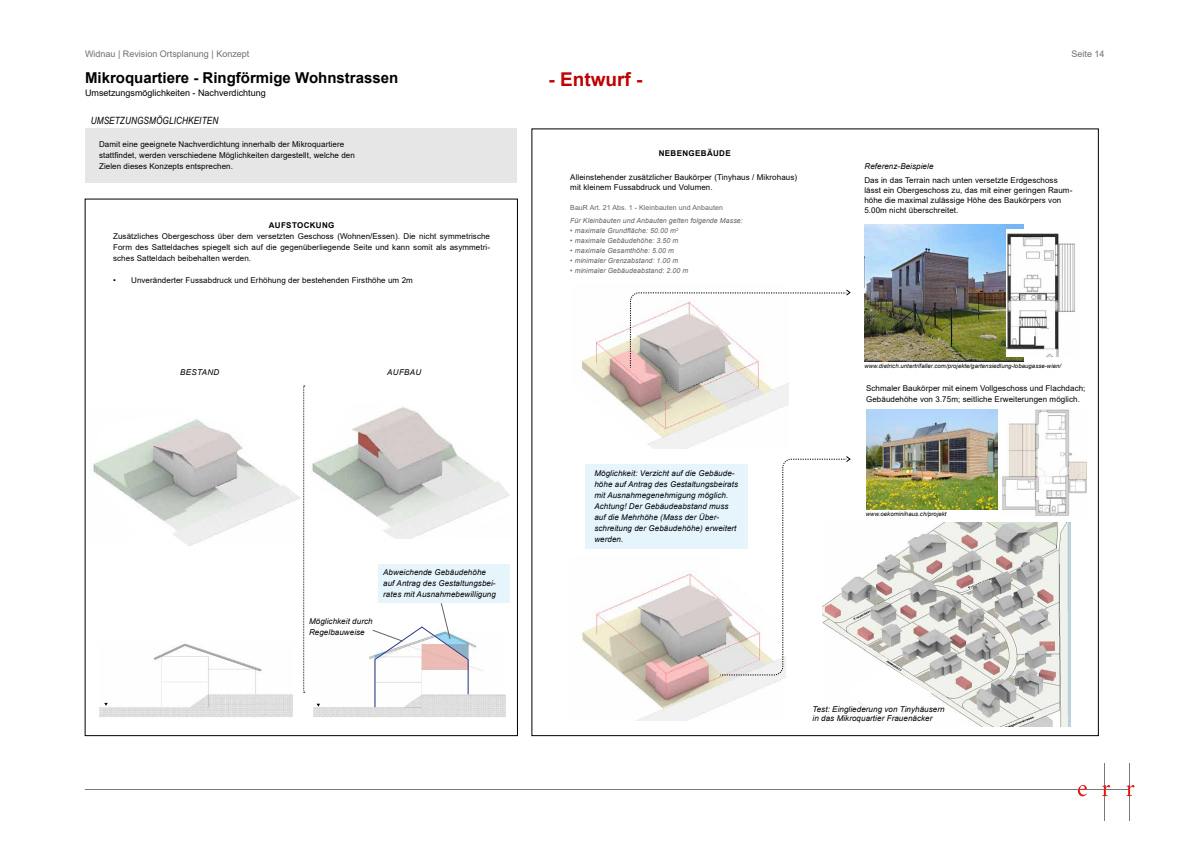
<style>
.page{position:relative;width:1191px;height:842px;background:#fff}
.page>*{position:absolute;margin:0;border:0;box-sizing:border-box;transform-origin:0 0}
.t1{font:700 19px "Arial";color:#c00000}
.t2{font:700 15px "Arial";color:#000}
.t3{font:italic 10px "Arial Narrow";letter-spacing:.01em;color:#000}
.t4{font:9px "Arial";color:#706f6f}
.t5{font:9px "Arial";color:#000}
.t6{font:8px/11px "Arial";letter-spacing:.01em;color:#000}
.t7{font:italic 8px/11px "Arial";letter-spacing:.01em;color:#000}
.t8{font:700 8px "Arial";letter-spacing:.045em;color:#000}
.t9{font:italic 8px "Arial";letter-spacing:.04em;color:#000}
.t10{font:italic 7px "Arial";letter-spacing:.01em;color:#646363}
.t11{font:7px "Arial";letter-spacing:.01em;color:#646363}
.t12{font:italic 6px "Arial";letter-spacing:.01em;color:#000}
</style>
<div class="page">
<hr style="left:85px;top:789px;width:281px;height:1px;background:#7a7979">
<hr style="left:1129px;top:763px;width:1px;height:57px;background:#7a7979">
<hr style="left:1104px;top:763px;width:1px;height:57px;background:#7a7979">
<hr style="left:365px;top:789px;width:764px;height:1px;background:#7a7979">
<svg style="left:1078px;top:785px;width:8px;height:11px"></svg>
<svg style="left:1102px;top:785px;width:8px;height:11px"></svg>
<svg style="left:1126px;top:785px;width:8px;height:11px"></svg>
<div style="left:313px;top:708px;width:192px;height:9px;background:#dedede"></div>
<div style="left:100px;top:708px;width:192px;height:9px;background:#dedede"></div>
<img style="left:864px;top:224px;width:160px;height:137px">
<img style="left:1006px;top:229px;width:69px;height:127px">
<img style="left:931px;top:410px;width:67px;height:100px">
<img style="left:1002px;top:409px;width:85px;height:107px">
<div style="left:85px;top:129px;width:432px;height:54px;background:#e6e6e6"></div>
<img style="left:931px;top:522px;width:140px;height:204px">
<svg style="left:581px;top:289px;width:350px;height:432px"></svg>
<svg style="left:93px;top:386px;width:417px;height:322px"></svg>
<div style="left:585px;top:464px;width:162px;height:85px;background:#e6f5fc"></div>
<p class="t4" style="left:85px;top:47px;width:166px">Widnau | Revision Ortsplanung | Konzept</p>
<p class="t4" style="left:1071px;top:47px;width:35px">Seite 14</p>
<h2 class="t2" style="left:85px;top:67px;width:315px">Mikroquartiere - Ringförmige Wohnstrassen</h2>
<p class="t5" style="left:85px;top:87px;width:182px">Umsetzungsmöglichkeiten - Nachverdichtung</p>
<p class="t3" style="left:91px;top:113px;width:129px">UMSETZUNGSMÖGLICHKEITEN</p>
<p class="t6" style="left:99px;top:138px;width:257px">Damit eine geeignete Nachverdichtung innerhalb der Mikroquartiere stattfindet, werden verschiedene Möglichkeiten dargestellt, welche den<br>Zielen dieses Konzepts entsprechen.</p>
<h1 class="t1" style="left:548px;top:66px;width:95px">- Entwurf -</h1>
<p class="t8" style="left:659px;top:148px;width:73px">NEBENGEBÄUDE</p>
<p class="t6" style="left:570px;top:172px;width:228px;line-height:10px">Alleinstehender zusätzlicher Baukörper (Tinyhaus / Mikrohaus) mit kleinem Fussabdruck und Volumen.</p>
<p class="t11" style="left:570px;top:203px;width:154px">BauR Art. 21 Abs. 1 - Kleinbauten und Anbauten</p>
<p class="t10" style="left:570px;top:216px;width:174px">Für Kleinbauten und Anbauten gelten folgende Masse:</p>
<p class="t10" style="left:570px;top:226px;width:109px">• maximale Grundfläche: 50.00 m<sup>2</sup></p>
<p class="t10" style="left:570px;top:236px;width:109px">• maximale Gebäudehöhe: 3.50 m</p>
<p class="t10" style="left:570px;top:246px;width:105px">• maximale Gesamthöhe: 5.00 m</p>
<p class="t10" style="left:570px;top:256px;width:110px">• minimaler Grenzabstand: 1.00 m</p>
<p class="t10" style="left:570px;top:266px;width:119px">• minimaler Gebäudeabstand: 2.00 m</p>
<p class="t7" style="left:864px;top:161px;width:70px">Referenz-Beispiele</p>
<p class="t6" style="left:864px;top:176px;width:209px;line-height:10px">Das in das Terrain nach unten versetzte Erdgeschoss lässt ein Obergeschoss zu, das mit einer geringen Raum&shy;höhe die maximal zulässige Höhe des Baukörpers von 5.00m nicht überschreitet.</p>
<p class="t8" style="left:269px;top:219px;width:67px">AUFSTOCKUNG</p>
<p class="t6" style="left:113px;top:231px;width:378px;text-align:justify">Zusätzliches Obergeschoss über dem versetzten Geschoss (Wohnen/Essen). Die nicht symmetrische Form des Satteldaches spiegelt sich auf die gegenüberliegende Seite und kann somit als asymmetri&shy;sches Satteldach beibehalten werden.</p>
<p class="t6" style="left:113px;top:275px;width:301px">• Unveränderter Fussabdruck und Erhöhung der bestehenden Firsthöhe um 2m</p>
<p class="t9" style="left:180px;top:367px;width:41px">BESTAND</p>
<p class="t7" style="left:387px;top:367px;width:36px">AUFBAU</p>
<p class="t7" style="left:309px;top:616px;width:65px">Möglichkeit durch<br>Regelbauweise</p>
<p class="t7" style="left:383px;top:567px;width:114px">Abweichende Gebäudehöhe auf Antrag des Gestaltungsbei&shy;rates mit Ausnahmebewilligung</p>
<p class="t7" style="left:594px;top:468px;width:145px">Möglichkeit: Verzicht auf die Gebäude&shy;höhe auf Antrag des Gestaltungsbeirats mit Ausnahmegenehmigung möglich.<br>Achtung! Der Gebäudeabstand muss auf die Mehrhöhe (Mass der Über&shy;schreitung der Gebäudehöhe) erweitert werden.</p>
<p class="t12" style="left:864px;top:362px;width:198px">www.dietrich.untertrifaller.com/projekte/gartensiedlung-lobaugasse-wien/</p>
<p class="t6" style="left:866px;top:382px;width:221px">Schmaler Baukörper mit einem Vollgeschoss und Flachdach;<br>Gebäudehöhe von 3.75m; seitliche Erweiterungen möglich.</p>
<p class="t12" style="left:866px;top:510px;width:82px">www.oekominihaus.ch/projekt</p>
<p class="t7" style="left:812px;top:705px;width:134px;line-height:9px">Test: Eingliederung von Tinyhäusern in das Mikroquartier Frauenäcker</p>
</div>
